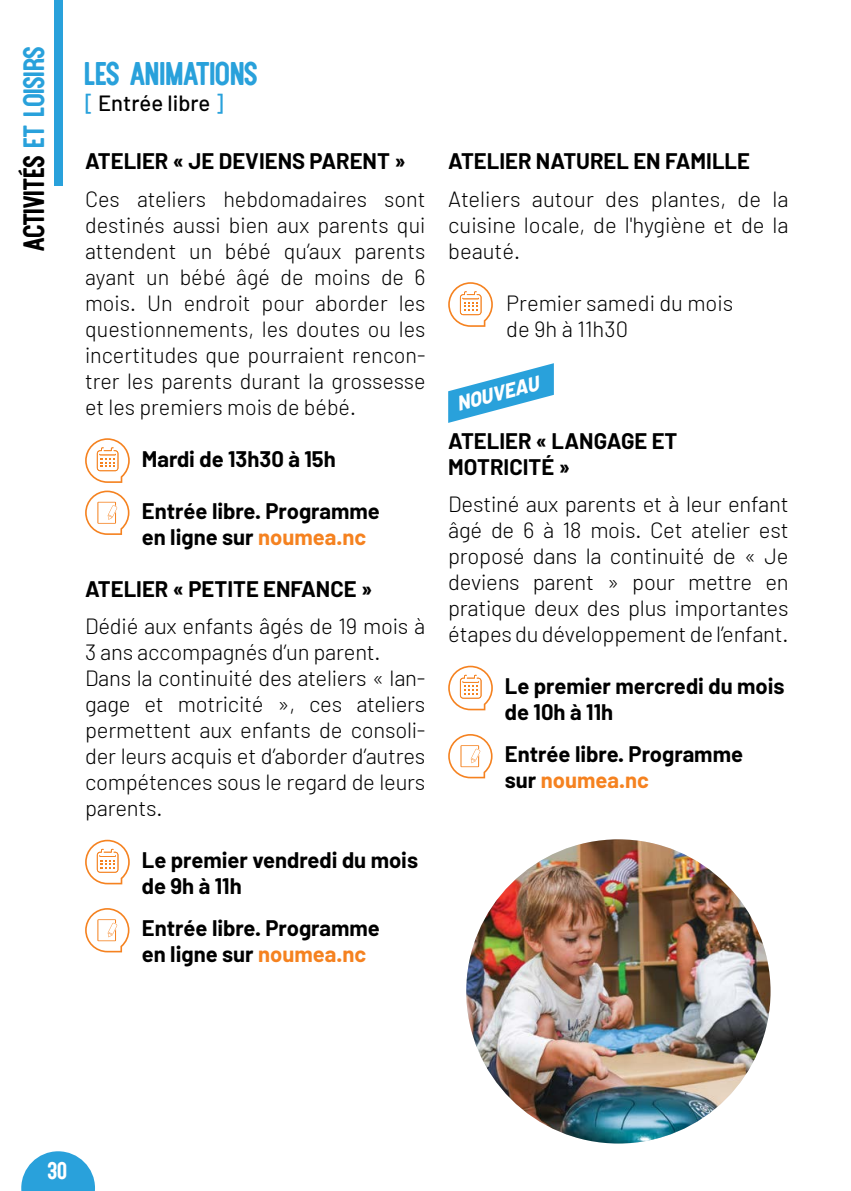
<style>
.page{position:relative;width:851px;height:1191px;background:#fff}
.page>*{position:absolute;margin:0;border:0;box-sizing:border-box;transform-origin:0 0}
.t1{font:30px "Queen Street";letter-spacing:-.015em;color:#29a1db}
.t2{font:27px "Queen Street";letter-spacing:-.015em;color:#000}
.t3{font:300 22px/26px "Barlow";letter-spacing:-.01em;color:#000;text-align:justify}
.t4{font:700 22px/26px "Barlow";color:#000}
.t5{font:500 22px "Barlow";color:#000}
.t6{font:22px "Queen Street";color:#fff}
.t7{font:italic 800 20.6px "Barlow";color:#fff;scale:.92 1}
.s1{color:#29a1db}
.s2{color:#f58220}
</style>
<div class="page">
<svg style="left:21px;top:1151px;width:74px;height:40px"></svg>
<div style="left:54px;top:0;width:8px;height:185px;background:#29a1db"></div>
<svg style="left:85px;top:438px;width:45px;height:45px"></svg>
<svg style="left:85px;top:490px;width:44px;height:45px"></svg>
<svg style="left:85px;top:839px;width:45px;height:45px"></svg>
<svg style="left:85px;top:908px;width:44px;height:44px"></svg>
<svg style="left:448px;top:282px;width:45px;height:45px"></svg>
<svg style="left:448px;top:665px;width:45px;height:45px"></svg>
<svg style="left:448px;top:734px;width:44px;height:44px"></svg>
<svg style="left:448px;top:363px;width:105px;height:60px"></svg>
<img style="left:466px;top:839px;width:304px;height:304px;border-radius:152px">
<p class="t2" style="left:18px;top:251px;width:207px;rotate:-90deg">ACTIVITÉS <span class="s1">ET LOISIRS</span></p>
<h1 class="t1" style="left:85px;top:56px;width:175px">LES ANIMATIONS</h1>
<p class="t5" style="left:85px;top:89px;width:140px"><span class="s1">[</span> Entrée libre <span class="s1">]</span></p>
<p class="t4" style="left:85px;top:148px;width:322px">ATELIER « JE DEVIENS PARENT »</p>
<p class="t3" style="left:85px;top:185px;width:342px">Ces ateliers hebdomadaires sont destinés aussi bien aux parents qui attendent un bébé qu’aux parents ayant un bébé âgé de moins de 6 mois. Un endroit pour aborder les questionnements, les doutes ou les incertitudes que pourraient rencon&shy;trer les parents durant la grossesse et les premiers mois de bébé.</p>
<p class="t4" style="left:142px;top:446px;width:195px">Mardi de 13h30 à 15h</p>
<p class="t4" style="left:142px;top:498px;width:240px">Entrée libre. Programme en ligne sur <span class="s2">noumea.nc</span></p>
<p class="t4" style="left:85px;top:576px;width:288px">ATELIER « PETITE ENFANCE »</p>
<p class="t3" style="left:85px;top:613px;width:342px;text-align:left">Dédié aux enfants âgés de 19 mois à<br>3 ans accompagnés d’un parent.<br>Dans la continuité des ateliers « lan&shy;gage et motricité », ces ateliers permettent aux enfants de consoli&shy;der leurs acquis et d’aborder d’autres compétences sous le regard de leurs parents.</p>
<p class="t4" style="left:142px;top:847px;width:278px">Le premier vendredi du mois de 9h à 11h</p>
<p class="t4" style="left:142px;top:915px;width:240px">Entrée libre. Programme en ligne sur <span class="s2">noumea.nc</span></p>
<p class="t4" style="left:448px;top:148px;width:303px">ATELIER NATUREL EN FAMILLE</p>
<p class="t3" style="left:448px;top:185px;width:342px">Ateliers autour des plantes, de la cuisine locale, de l'hygiène et de la beauté.</p>
<p class="t3" style="left:506px;top:289px;width:228px">Premier samedi du mois de 9h à 11h30</p>
<p class="t7" style="left:453px;top:391px;width:93px;rotate:-15deg">NOUVEAU</p>
<p class="t4" style="left:448px;top:428px;width:231px">ATELIER « LANGAGE ET<br>MOTRICITÉ »</p>
<p class="t3" style="left:448px;top:491px;width:342px">Destiné aux parents et à leur enfant âgé de 6 à 18 mois. Cet atelier est proposé dans la continuité de « Je deviens parent » pour mettre en pratique deux des plus importantes étapes du développement de l’enfant.</p>
<p class="t4" style="left:505px;top:673px;width:281px">Le premier mercredi du mois de 10h à 11h</p>
<p class="t4" style="left:505px;top:741px;width:240px">Entrée libre. Programme sur <span class="s2">noumea.nc</span></p>
<p class="t6" style="left:48px;top:1157px;width:22px">30</p>
</div>
